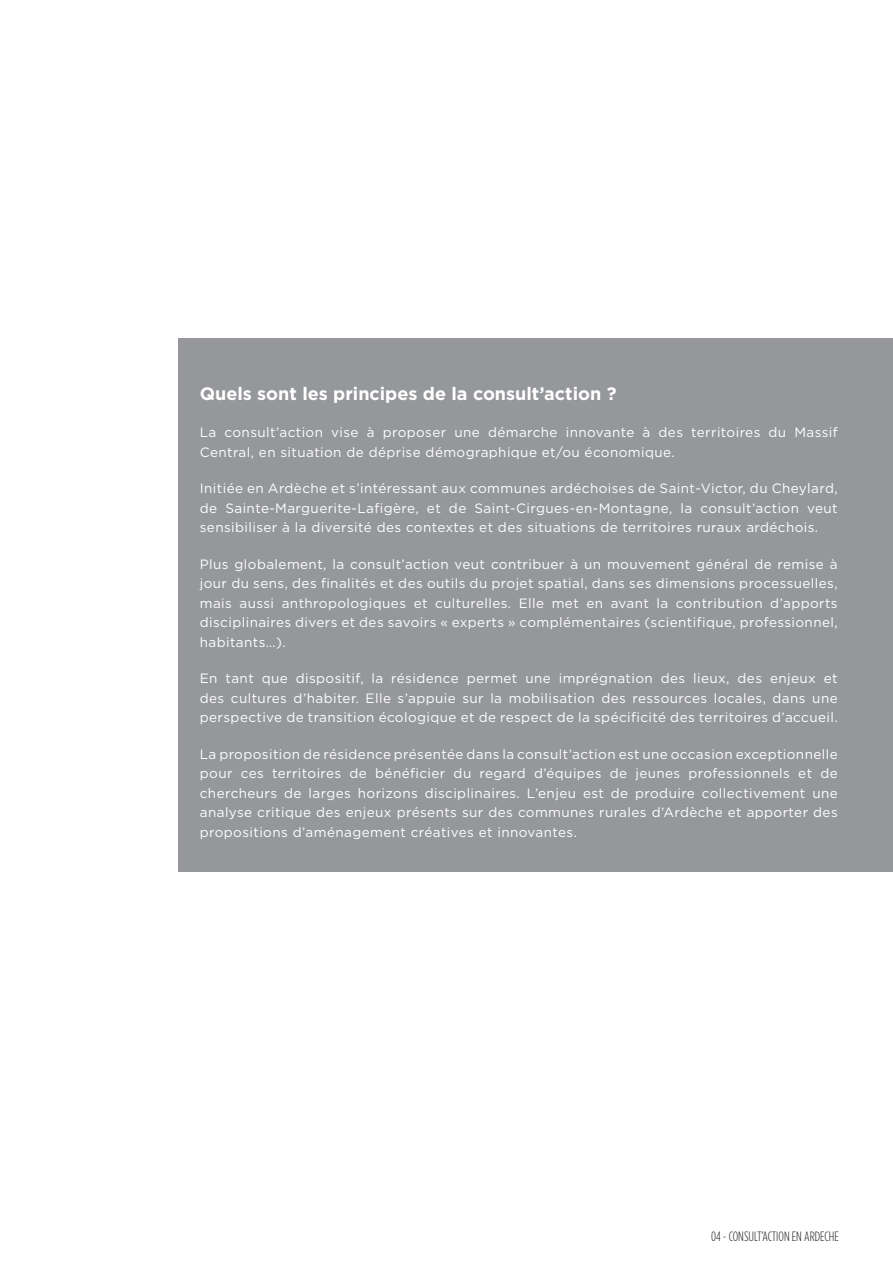
<style>
.page{position:relative;width:893px;height:1263px;background:#fff}
.page>*{position:absolute;margin:0;border:0;box-sizing:border-box;transform-origin:0 0}
.t1{font:700 18px "Gotham";color:#fff}
.t2{font:13.5px/19.5px "Gotham";letter-spacing:.03em;color:#fff;text-align:justify}
.t3{font:300 13.5px "Gotham Condensed";color:#231f20}
</style>
<div class="page">
<div style="left:179px;top:338px;width:714px;height:534px;background:#95979a"></div>
<h1 class="t1" style="left:200px;top:382px;width:418px">Quels sont les principes de la consult’action ?</h1>
<p class="t2" style="left:200px;top:422px;width:639px">La consult’action vise à proposer une démarche innovante à des territoires du Massif<br>Central, en situation de déprise démographique et/ou économique.</p>
<p class="t2" style="left:200px;top:478px;width:639px">Initiée en Ardèche et s’intéressant aux communes ardéchoises de Saint-Victor, du Cheylard, de Sainte-Marguerite-Lafigère, et de Saint-Cirgues-en-Montagne, la consult’action veut sensibiliser à la diversité des contextes et des situations de territoires ruraux ardéchois.</p>
<p class="t2" style="left:200px;top:554px;width:639px">Plus globalement, la consult’action veut contribuer à un mouvement général de remise à jour du sens, des finalités et des outils du projet spatial, dans ses dimensions processuelles, mais aussi anthropologiques et culturelles. Elle met en avant la contribution d’apports disciplinaires divers et des savoirs « experts » complémentaires (scientifique, professionnel, habitants…).</p>
<p class="t2" style="left:200px;top:668px;width:639px">En tant que dispositif, la résidence permet une imprégnation des lieux, des enjeux et des cultures d’habiter. Elle s’appuie sur la mobilisation des ressources locales, dans une perspective de transition écologique et de respect de la spécificité des territoires d’accueil.</p>
<p class="t2" style="left:200px;top:744px;width:639px">La proposition de résidence présentée dans la consult’action est une occasion exceptionnelle pour ces territoires de bénéficier du regard d’équipes de jeunes professionnels et de chercheurs de larges horizons disciplinaires. L’enjeu est de produire collectivement une analyse critique des enjeux présents sur des communes rurales d’Ardèche et apporter des propositions d’aménagement créatives et innovantes.</p>
<p class="t3" style="left:711px;top:1229px;width:129px">04 - CONSULT’ACTION EN ARDECHE</p>
</div>
